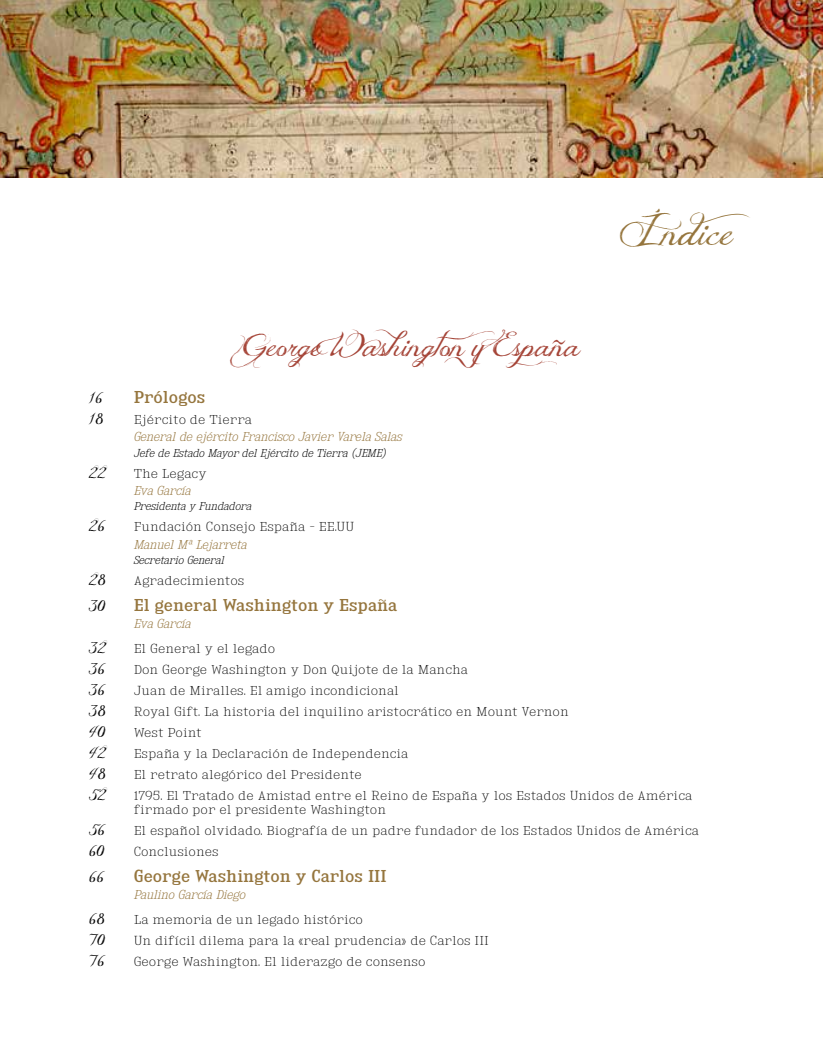
<style>
.page{position:relative;width:823px;height:1063px;background:#fff}
.page>*{position:absolute;margin:0;border:0;box-sizing:border-box;transform-origin:0 0}
.t1{font:37.5px "Jellyka Delicious Cake";color:#95753d}
.t2{font:30px "Jellyka Delicious Cake";color:#a54437}
.t3{font:17.5px "Jellyka Delicious Cake";color:#000}
.t4{font:15px "Kingsbridge Rg";color:#95753d}
.t5{font:11.25px/13.8px "Kingsbridge El";color:#000}
.t6{font:italic 11.25px "Kingsbridge El";color:#95753d}
.t7{font:italic 10px "Kingsbridge El";color:#000}
</style>
<div class="page">
<img style="left:0;top:0;width:822px;height:177px">
<h2 class="t2" style="left:242px;top:326px;width:340px">George Washington yEspaña</h2>
<h1 class="t1" style="left:619px;top:208px;width:134px">Índice</h1>
<h3 class="t3" style="left:89px;top:386px;width:16px">16</h3>
<h3 class="t4" style="left:134px;top:388px;width:73px">Prólogos</h3>
<h3 class="t3" style="left:89px;top:407px;width:17px">18</h3>
<p class="t5" style="left:134px;top:413px;width:120px">Ejército de Tierra</p>
<p class="t6" style="left:134px;top:430px;width:269px">General de ejército Francisco Javier Varela Salas</p>
<p class="t7" style="left:134px;top:447px;width:254px">Jefe de Estado Mayor del Ejército de Tierra (JEME)</p>
<h3 class="t3" style="left:89px;top:460px;width:19px">22</h3>
<p class="t5" style="left:134px;top:467px;width:74px">The Legacy</p>
<p class="t6" style="left:134px;top:484px;width:59px">Eva García</p>
<p class="t7" style="left:134px;top:500px;width:119px">Presidenta y Fundadora</p>
<h3 class="t3" style="left:89px;top:514px;width:18px">26</h3>
<p class="t5" style="left:134px;top:520px;width:222px">Fundación Consejo España - EE.UU</p>
<p class="t6" style="left:134px;top:537px;width:115px">Manuel Mª Lejarreta</p>
<p class="t7" style="left:134px;top:554px;width:92px">Secretario General</p>
<h3 class="t3" style="left:89px;top:567px;width:19px">28</h3>
<p class="t5" style="left:134px;top:574px;width:112px">Agradecimientos</p>
<h3 class="t3" style="left:89px;top:594px;width:18px">30</h3>
<h3 class="t4" style="left:134px;top:596px;width:265px">El general Washington y España</h3>
<p class="t6" style="left:134px;top:617px;width:59px">Eva García</p>
<h3 class="t3" style="left:89px;top:635px;width:19px">32</h3>
<p class="t5" style="left:134px;top:642px;width:143px">El General y el legado</p>
<h3 class="t3" style="left:89px;top:656px;width:18px">36</h3>
<p class="t5" style="left:134px;top:663px;width:336px">Don George Washington y Don Quijote de la Mancha</p>
<h3 class="t3" style="left:89px;top:677px;width:18px">36</h3>
<p class="t5" style="left:134px;top:684px;width:266px">Juan de Miralles. El amigo incondicional</p>
<h3 class="t3" style="left:89px;top:698px;width:19px">38</h3>
<p class="t5" style="left:134px;top:705px;width:436px">Royal Gift. La historia del inquilino aristocrático en Mount Vernon</p>
<h3 class="t3" style="left:89px;top:719px;width:18px">40</h3>
<p class="t5" style="left:134px;top:726px;width:69px">West Point</p>
<h3 class="t3" style="left:89px;top:741px;width:19px">42</h3>
<p class="t5" style="left:134px;top:747px;width:276px">España y la Declaración de Independencia</p>
<h3 class="t3" style="left:89px;top:762px;width:19px">48</h3>
<p class="t5" style="left:134px;top:768px;width:229px">El retrato alegórico del Presidente</p>
<h3 class="t3" style="left:89px;top:783px;width:19px">52</h3>
<p class="t5" style="left:134px;top:789px;width:560px">1795. El Tratado de Amistad entre el Reino de España y los Estados Unidos de América firmado por el presidente Washington</p>
<h3 class="t3" style="left:89px;top:817px;width:18px">56</h3>
<p class="t5" style="left:134px;top:824px;width:566px">El español olvidado. Biografía de un padre fundador de los Estados Unidos de América</p>
<h3 class="t3" style="left:89px;top:838px;width:18px">60</h3>
<p class="t5" style="left:134px;top:845px;width:86px">Conclusiones</p>
<h3 class="t3" style="left:89px;top:865px;width:17px">66</h3>
<h3 class="t4" style="left:134px;top:867px;width:254px">George Washington y Carlos III</h3>
<p class="t6" style="left:134px;top:888px;width:113px">Paulino García Diego</p>
<h3 class="t3" style="left:89px;top:906px;width:18px">68</h3>
<p class="t5" style="left:134px;top:913px;width:230px">La memoria de un legado histórico</p>
<h3 class="t3" style="left:89px;top:927px;width:18px">70</h3>
<p class="t5" style="left:134px;top:934px;width:356px">Un difícil dilema para la «real prudencia» de Carlos III</p>
<h3 class="t3" style="left:89px;top:948px;width:18px">76</h3>
<p class="t5" style="left:134px;top:955px;width:293px">George Washington. El liderazgo de consenso</p>
</div>
